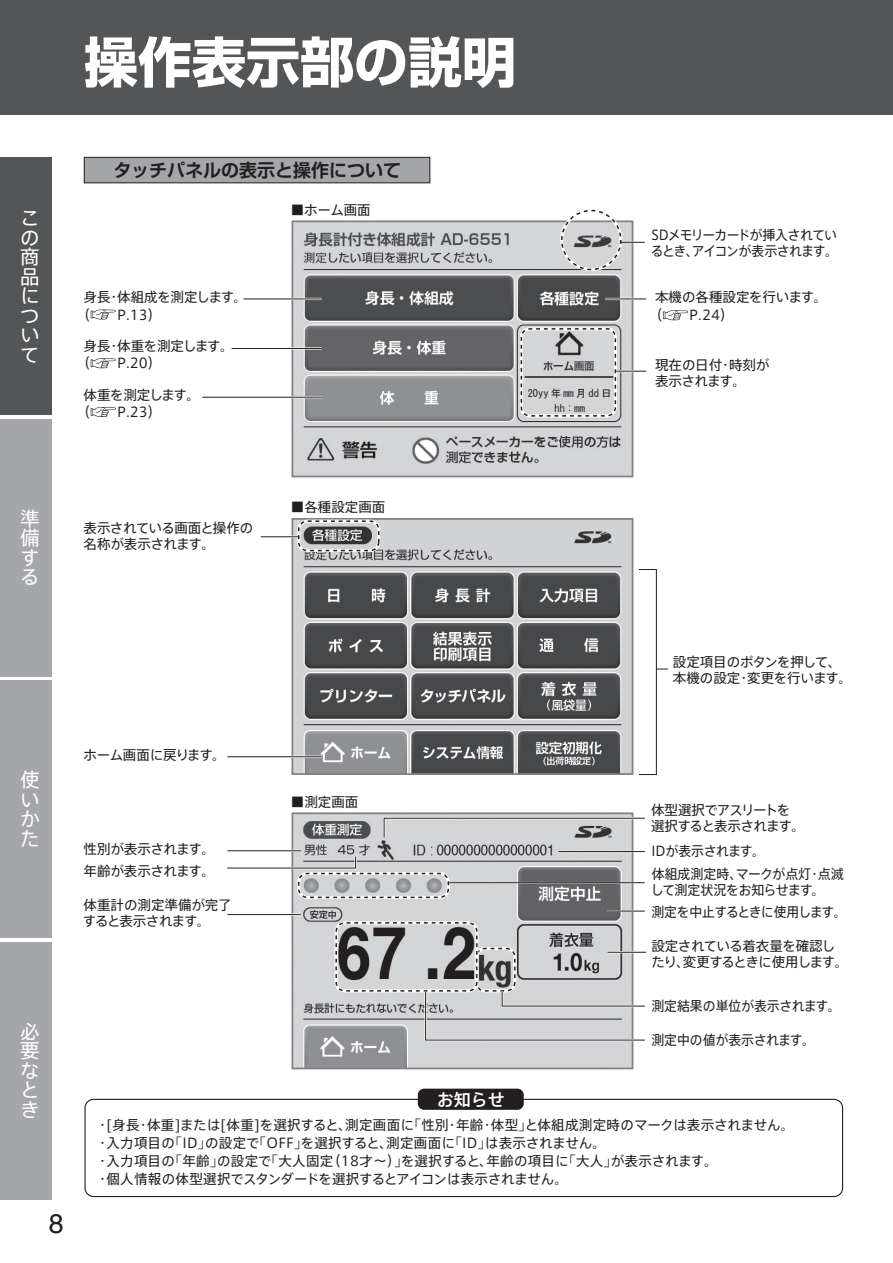
<style>
.page{position:relative;width:893px;height:1263px;background:#fff}
.page>*{position:absolute;margin:0;border:0;box-sizing:border-box;transform-origin:0 0}
.t1{font:700 54px "Shin Go Pro";color:#fff}
.t2{font:27px "Helvetica";color:#231f20}
.t3{font:19.5px/19.5px "Axis Std";color:#fff;text-align:justify}
.t4{font:700 18px "Shin Go Pro De";color:#231f20}
.t5{font:500 16.95px "Axis Std";color:#fff}
.t6{font:13.5px/18px "Axis Std";letter-spacing:.015em;color:#231f20}
.t7{font:13.5px/16.2px "Axis Std";letter-spacing:-.01em;color:#231f20}
.t8{font:13.5px "Axis Std";letter-spacing:-.01em;color:#231f20;scale:.95 1}
.t9{font:13.5px/16.2px "Axis Std";letter-spacing:-.06em;color:#231f20;scale:.95 1}
.t10{font:13.5px/16.2px "Axis Std";letter-spacing:-.03em;color:#231f20}
.t11{font:13.5px/16.2px "Axis Std";letter-spacing:-.01em;color:#231f20;scale:.96 1}
.t12{font:13.5px/16.2px "Axis Std";letter-spacing:-.04em;color:#231f20}
.t13{font:13.5px/16.2px "Axis Std";letter-spacing:-.065em;color:#231f20}
.t14{font:13.5px "Axis Std";letter-spacing:-.045em;color:#231f20;scale:.95 1}
.t15{font:10.5px/15px "MS Gothic";color:#231f20;text-align:center}
</style>
<div class="page">
<img style="left:294px;top:815px;width:336px;height:251px">
<div style="left:291px;top:812px;width:342px;height:257px;border:2px solid #808285"></div>
<div style="left:0;top:942px;width:51px;height:257px;background:#a5a6aa"></div>
<div style="left:0;top:157px;width:51px;height:258px;background:#545557"></div>
<div style="left:0;top:419px;width:51px;height:257px;background:#a5a6aa"></div>
<div style="left:0;top:680px;width:51px;height:258px;background:#a5a6aa"></div>
<div style="left:84px;top:157px;width:346px;height:26px;background:#a5a6aa"></div>
<div style="left:84px;top:157px;width:346px;height:26px;border:1px solid #231f20"></div>
<div style="left:0;top:0;width:893px;height:115px;background:#545557"></div>
<img style="left:294px;top:223px;width:336px;height:251px">
<img style="left:571px;top:230px;width:49px;height:26px">
<img style="left:294px;top:521px;width:336px;height:251px">
<div style="left:291px;top:518px;width:342px;height:257px;border:2px solid #808285"></div>
<div style="left:291px;top:220px;width:342px;height:257px;border:2px solid #808285"></div>
<div style="left:84px;top:1099px;width:759px;height:98px;border:1px solid #231f20;border-radius:8px"></div>
<div style="left:418px;top:1089px;width:106px;height:21px;background:#231f20;border-radius:6px"></div>
<svg style="left:91px;top:309px;width:25px;height:10px"></svg>
<svg style="left:91px;top:358px;width:25px;height:10px"></svg>
<svg style="left:663px;top:310px;width:25px;height:10px"></svg>
<svg style="left:91px;top:407px;width:25px;height:10px"></svg>
<hr style="left:605px;top:298px;width:41px;height:2px;background:#fff">
<hr style="left:605px;top:299px;width:41px;height:1px;background:#231f20">
<hr style="left:243px;top:298px;width:79px;height:2px;background:#fff">
<hr style="left:243px;top:299px;width:79px;height:1px;background:#231f20">
<hr style="left:232px;top:347px;width:90px;height:3px;background:#fff">
<hr style="left:232px;top:348px;width:90px;height:1px;background:#231f20">
<hr style="left:202px;top:396px;width:120px;height:2px;background:#fff">
<hr style="left:202px;top:397px;width:120px;height:1px;background:#231f20">
<hr style="left:227px;top:756px;width:95px;height:2px;background:#fff">
<hr style="left:227px;top:756px;width:95px;height:1px;background:#231f20">
<div style="left:297px;top:520px;width:83px;height:32px;border:3px solid #fff;border-radius:9px"></div>
<div style="left:298px;top:520px;width:81px;height:31px;border:2px dashed #231f20;border-radius:9px"></div>
<hr style="left:261px;top:536px;width:37px;height:2px;background:#fff">
<hr style="left:261px;top:536px;width:37px;height:1px;background:#231f20">
<div style="left:639px;top:569px;width:18px;height:206px;border:1px solid #231f20"></div>
<div style="left:475px;top:947px;width:41px;height:45px;border:3px solid #fff;border-radius:9px"></div>
<div style="left:475px;top:948px;width:41px;height:44px;border:2px dashed #231f20;border-radius:9px"></div>
<div style="left:335px;top:921px;width:143px;height:71px;border:3px solid #fff;border-radius:9px"></div>
<div style="left:335px;top:922px;width:143px;height:70px;border:2px dashed #231f20;border-radius:9px"></div>
<hr style="left:227px;top:850px;width:74px;height:2px;background:#fff">
<hr style="left:227px;top:850px;width:74px;height:1px;background:#231f20">
<svg style="left:227px;top:854px;width:131px;height:16px"></svg>
<hr style="left:227px;top:913px;width:74px;height:3px;background:#fff">
<hr style="left:227px;top:914px;width:74px;height:1px;background:#231f20">
<svg style="left:382px;top:816px;width:263px;height:24px;background:#c8c9cb"></svg>
<svg style="left:656px;top:669px;width:12px;height:1px"></svg>
<div style="left:560px;top:209px;width:62px;height:62px;border:3px solid #fff;border-radius:50%"></div>
<div style="left:561px;top:210px;width:60px;height:60px;border:2px dashed #231f20;border-radius:50%"></div>
<svg style="left:621px;top:242px;width:24px;height:1px"></svg>
<hr style="left:558px;top:851px;width:87px;height:1px;background:#231f20">
<hr style="left:607px;top:910px;width:38px;height:2px;background:#fff">
<svg style="left:423px;top:989px;width:222px;height:53px;background:#cbccce"></svg>
<hr style="left:607px;top:911px;width:38px;height:1px;background:#231f20">
<div style="left:297px;top:872px;width:153px;height:27px;border:3px solid #fff;border-radius:9px"></div>
<div style="left:298px;top:873px;width:151px;height:25px;border:2px dashed #231f20;border-radius:9px"></div>
<hr style="left:449px;top:882px;width:196px;height:1px;background:#231f20">
<div style="left:526px;top:384px;width:87px;height:29px;background:#d4d5d7"></div>
<div style="left:520px;top:327px;width:97px;height:90px;border:3px solid #fff;border-radius:9px"></div>
<div style="left:521px;top:328px;width:95px;height:89px;border:2px dashed #231f20;border-radius:9px"></div>
<hr style="left:616px;top:370px;width:30px;height:2px;background:#fff">
<hr style="left:616px;top:371px;width:30px;height:1px;background:#231f20">
<hr style="left:607px;top:951px;width:39px;height:2px;background:#fff">
<hr style="left:607px;top:952px;width:39px;height:1px;background:#231f20">
<h3 class="t3" style="left:20px;top:207px;width:20px">この商品について</h3>
<h1 class="t1" style="left:84px;top:19px;width:433px">操作表示部の説明</h1>
<h3 class="t4" style="left:113px;top:155px;width:289px">タッチパネルの表示と操作について</h3>
<p class="t7" style="left:291px;top:201px;width:81px">■ホーム画面</p>
<p class="t9" style="left:651px;top:226px;width:199px">SDメモリーカードが挿入されているとき、アイコンが表示されます。</p>
<p class="t7" style="left:84px;top:288px;width:165px">身長・体組成を測定します。</p>
<p class="t7" style="left:655px;top:288px;width:174px">本機の各種設定を行います。</p>
<p class="t7" style="left:77px;top:306px;width:86px">（　　P.13）</p>
<p class="t7" style="left:77px;top:354px;width:86px">（　　P.20）</p>
<p class="t7" style="left:83px;top:337px;width:152px">身長・体重を測定します。</p>
<p class="t10" style="left:83px;top:386px;width:118px">体重を測定します。</p>
<p class="t7" style="left:77px;top:403px;width:86px">（　　P.23）</p>
<p class="t15" style="left:528px;top:385px;width:85px">20yy年mm月dd日hh:mm</p>
<p class="t7" style="left:649px;top:306px;width:86px">（　　P.24）</p>
<p class="t7" style="left:655px;top:356px;width:116px">現在の日付・時刻が表示されます。</p>
<h3 class="t3" style="left:20px;top:507px;width:20px">準備する</h3>
<p class="t10" style="left:84px;top:518px;width:171px">表示されている画面と操作の名称が表示されます。</p>
<p class="t7" style="left:291px;top:498px;width:96px">■各種設定画面</p>
<p class="t7" style="left:673px;top:653px;width:180px">設定項目のボタンを押して、本機の設定・変更を行います。</p>
<h3 class="t3" style="left:20px;top:769px;width:20px">使いかた</h3>
<h3 class="t3" style="left:20px;top:1020px;width:20px">必要なとき</h3>
<h2 class="t2" style="left:49px;top:1203px;width:17px">8</h2>
<p class="t7" style="left:83px;top:746px;width:144px">ホーム画面に戻ります。</p>
<p class="t7" style="left:83px;top:836px;width:133px;line-height:22.5px">性別が表示されます。年齢が表示されます。</p>
<p class="t7" style="left:83px;top:896px;width:150px">体重計の測定準備が完了すると表示されます。</p>
<p class="t7" style="left:291px;top:793px;width:69px">■測定画面</p>
<p class="t5" style="left:437px;top:1087px;width:69px">お知らせ</p>
<p class="t13" style="left:651px;top:800px;width:155px">体型選択でアスリートを選択すると表示されます。</p>
<p class="t8" style="left:651px;top:841px;width:121px">IDが表示されます。</p>
<p class="t11" style="left:651px;top:864px;width:202px">体組成測定時、マークが点灯・点滅して測定状況をお知らせます。</p>
<p class="t14" style="left:651px;top:902px;width:207px">測定を中止するときに使用します。</p>
<p class="t12" style="left:651px;top:937px;width:198px">設定されている着衣量を確認したり、変更するときに使用します。</p>
<p class="t8" style="left:651px;top:996px;width:201px">測定結果の単位が表示されます。</p>
<p class="t8" style="left:651px;top:1030px;width:174px">測定中の値が表示されます。</p>
<p class="t6" style="left:96px;top:1115px;width:700px">・[身長・体重]または[体重]を選択すると、測定画面に「性別・年齢・体型」と体組成測定時のマークは表示されません。・入力項目の「ID」の設定で「OFF」を選択すると、測定画面に「ID」は表示されません。<br>・入力項目の「年齢」の設定で「大人固定（18才～）」を選択すると、年齢の項目に「大人」が表示されます。<br>・個人情報の体型選択でスタンダードを選択するとアイコンは表示されません。</p>
</div>
